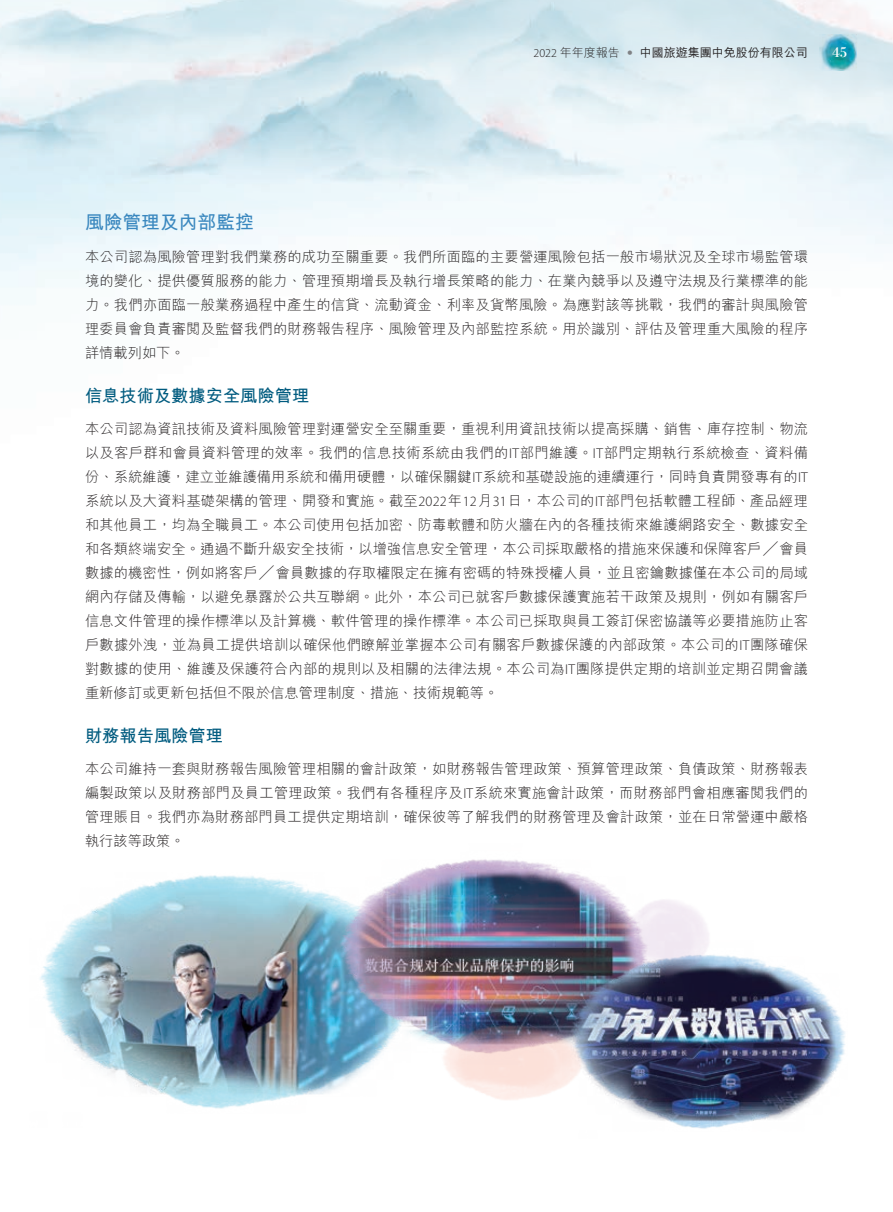
<style>
.page{position:relative;width:893px;height:1212px;background:#fff}
.page>*{position:absolute;margin:0;border:0;box-sizing:border-box;transform-origin:0 0}
.t1{font:700 18.75px "M Hei HK";color:#3a88bf}
.t2{font:700 17.25px "M Hei HK";color:#005b7f}
.t3{font:15px "Bodoni Std";color:#fff}
.t4{font:300 14.25px/24px "M Hei HK";letter-spacing:.015em;color:#231f20;text-align:justify}
.t5{font:500 12px "M Hei HK";color:#231f20}
.s1{font-family:"Myriad Pro";font-weight:300}
.s2{font-weight:300}
.s3{font-family:"Univers LT Std";font-weight:700;font-stretch:condensed;color:#808285}
.s4{font-family:"Myriad Pro"}
</style>
<div class="page">
<img style="left:819px;top:34px;width:37px;height:37px">
<img style="left:39px;top:875px;width:335px;height:234px">
<img style="left:331px;top:859px;width:291px;height:205px">
<img style="left:563px;top:940px;width:283px;height:189px">
<img style="left:441px;top:1025px;width:143px;height:79px">
<img style="left:622px;top:899px;width:91px;height:84px">
<p class="t5" style="left:534px;top:44px;width:276px"><span class="s1">2022</span> <span class="s2">年年度報告</span> <span class="s3">•</span> 中國旅遊集團中免股份有限公司</p>
<p class="t3" style="left:832px;top:43px;width:16px">45</p>
<h1 class="t1" style="left:85px;top:209px;width:170px">風險管理及內部監控</h1>
<p class="t4" style="left:85px;top:244px;width:724px">本公司認為風險管理對我們業務的成功至關重要。我們所面臨的主要營運風險包括一般市場狀況及全球市場監管環境的變化、提供優質服務的能力、管理預期增長及執行增長策略的能力、在業內競爭以及遵守法規及行業標準的能力。我們亦面臨一般業務過程中產生的信貸、流動資金、利率及貨幣風險。為應對該等挑戰，我們的審計與風險管理委員會負責審閱及監督我們的財務報告程序、風險管理及內部監控系統。用於識別、評估及管理重大風險的程序詳情載列如下。</p>
<p class="t2" style="left:85px;top:383px;width:226px">信息技術及數據安全風險管理</p>
<p class="t4" style="left:85px;top:417px;width:725px">本公司認為資訊技術及資料風險管理對運營安全至關重要，重視利用資訊技術以提高採購、銷售、庫存控制、物流以及客戶群和會員資料管理的效率。我們的信息技術系統由我們的<span class="s4">IT</span>部門維護。<span class="s4">IT</span>部門定期執行系統檢查、資料備份、系統維護，建立並維護備用系統和備用硬體，以確保關鍵<span class="s4">IT</span>系統和基礎設施的連續運行，同時負責開發專有的<span class="s4">IT</span>系統以及大資料基礎架構的管理、開發和實施。截至<span class="s4">2022</span>年<span class="s4">12</span>月<span class="s4">31</span>日，本公司的<span class="s4">IT</span>部門包括軟體工程師、產品經理和其他員工，均為全職員工。本公司使用包括加密、防毒軟體和防火牆在內的各種技術來維護網路安全、數據安全和各類終端安全。通過不斷升級安全技術，以增強信息安全管理，本公司採取嚴格的措施來保護和保障客戶╱會員數據的機密性，例如將客戶╱會員數據的存取權限定在擁有密碼的特殊授權人員，並且密鑰數據僅在本公司的局域網內存儲及傳輸，以避免暴露於公共互聯網。此外，本公司已就客戶數據保護實施若干政策及規則，例如有關客戶信息文件管理的操作標準以及計算機、軟件管理的操作標準。本公司已採取與員工簽訂保密協議等必要措施防止客戶數據外洩，並為員工提供培訓以確保他們瞭解並掌握本公司有關客戶數據保護的內部政策。本公司的<span class="s4">IT</span>團隊確保對數據的使用、維護及保護符合內部的規則以及相關的法律法規。本公司為<span class="s4">IT</span>團隊提供定期的培訓並定期召開會議重新修訂或更新包括但不限於信息管理制度、措施、技術規範等。</p>
<p class="t2" style="left:85px;top:723px;width:139px">財務報告風險管理</p>
<p class="t4" style="left:85px;top:757px;width:724px">本公司維持一套與財務報告風險管理相關的會計政策，如財務報告管理政策、預算管理政策、負債政策、財務報表編製政策以及財務部門及員工管理政策。我們有各種程序及<span class="s4">IT</span>系統來實施會計政策，而財務部門會相應審閱我們的管理賬目。我們亦為財務部門員工提供定期培訓，確保彼等了解我們的財務管理及會計政策，並在日常營運中嚴格執行該等政策。</p>
</div>
